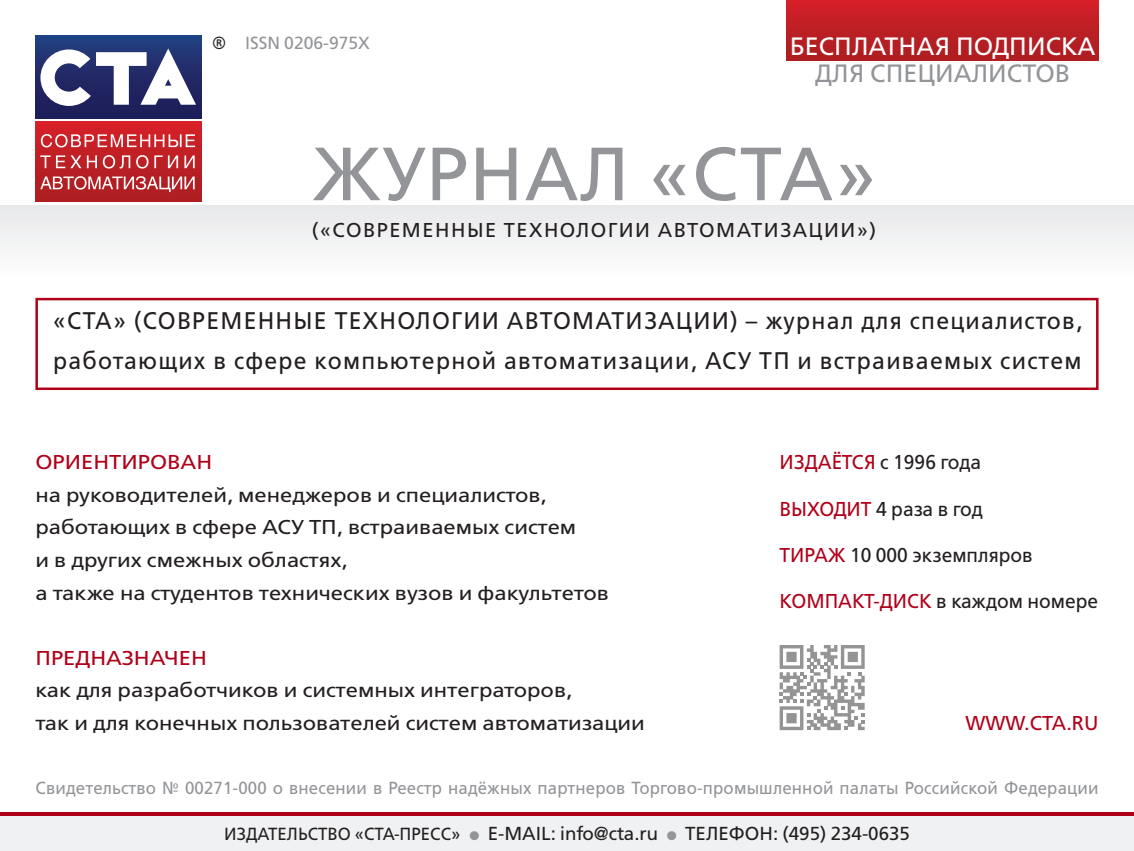
<style>
.page{position:relative;width:1134px;height:851px;background:#fff}
.page>*{position:absolute;margin:0;border:0;box-sizing:border-box;transform-origin:0 0}
.t1{font:75px "Free Set C";letter-spacing:.015em;color:#939598}
.t2{font:25px "Free Set C";color:#fff}
.t3{font:25px "Free Set C";color:#939598}
.t4{font:24px/40px "Free Set C";letter-spacing:.055em;color:#231f20;scale:.96 1}
.t5{font:20px/32.5px "Free Set C";color:#231f20;scale:1.1 1}
.t6{font:20px "Free Set C";color:#231f20;scale:.96 1}
.t7{font:20px "Free Set C";letter-spacing:.075em;color:#231f20}
.t8{font:20px "Free Set C";color:#b00019;scale:1.1 1}
.t9{font:20px "Free Set C";color:#b00019}
.t10{font:18.75px "Free Set C";color:#231f20}
.t11{font:17.5px "Free Set C";letter-spacing:.01em;color:#939598;scale:.96 1}
.t12{font:17.5px "Free Set C";letter-spacing:.01em;color:#939598}
.s1{color:#231f20}
.s2{color:#b00019}
.s3{font-size:17.5px}
.s4{color:#939598}
</style>
<div class="page">
<div style="left:787px;top:0;width:311px;height:60px;background:linear-gradient(to bottom,#d31f29,#ab1e21)"></div>
<div style="left:0;top:815px;width:1134px;height:35px;background:#f0f1f2"></div>
<hr style="left:0;top:812px;width:1134px;height:3px;background:#b00019">
<div style="left:0;top:206px;width:1134px;height:70px;background:#f2f3f4"></div>
<div style="left:35px;top:121px;width:166px;height:80px;background:linear-gradient(to bottom,#d52129,#aa1f22)"></div>
<div style="left:35px;top:35px;width:166px;height:83px;background:linear-gradient(to bottom,#233e7e,#1f1954)"></div>
<svg style="left:40px;top:48px;width:156px;height:58px"></svg>
<svg style="left:41px;top:134px;width:154px;height:13px"></svg>
<svg style="left:40px;top:155px;width:41px;height:13px"></svg>
<svg style="left:87px;top:155px;width:10px;height:13px"></svg>
<svg style="left:103px;top:155px;width:27px;height:13px"></svg>
<svg style="left:136px;top:155px;width:42px;height:13px"></svg>
<svg style="left:184px;top:155px;width:11px;height:13px"></svg>
<svg style="left:40px;top:176px;width:155px;height:16px"></svg>
<svg style="left:780px;top:645px;width:85px;height:85px"></svg>
<div style="left:35px;top:298px;width:1063px;height:92px;border:2px solid #b00019"></div>
<p class="t12" style="left:212px;top:33px;width:160px"><span class="s1">®</span> ISSN 0206-975X</p>
<p class="t2" style="left:790px;top:32px;width:307px">БЕСПЛАТНАЯ ПОДПИСКА</p>
<p class="t3" style="left:815px;top:59px;width:256px">ДЛЯ СПЕЦИАЛИСТОВ</p>
<h1 class="t1" style="left:312px;top:130px;width:566px">ЖУРНАЛ «СТА»</h1>
<p class="t7" style="left:312px;top:218px;width:566px">(«СОВРЕМЕННЫЕ ТЕХНОЛОГИИ АВТОМАТИЗАЦИИ»)</p>
<p class="t4" style="left:53px;top:300px;width:1074px">«СТА» (СОВРЕМЕННЫЕ ТЕХНОЛОГИИ АВТОМАТИЗАЦИИ) – ЖУРНАЛ ДЛЯ СПЕЦИАЛИСТОВ,<br>РАБОТАЮЩИХ В СФЕРЕ КОМПЬЮТЕРНОЙ АВТОМАТИЗАЦИИ, АСУ ТП И ВСТРАИВАЕМЫХ СИСТЕМ</p>
<p class="t8" style="left:35px;top:451px;width:162px">ОРИЕНТИРОВАН</p>
<p class="t5" style="left:35px;top:478px;width:523px">НА РУКОВОДИТЕЛЕЙ, МЕНЕДЖЕРОВ И СПЕЦИАЛИСТОВ, РАБОТАЮЩИХ В СФЕРЕ АСУ ТП, ВСТРАИВАЕМЫХ СИСТЕМ<br>И В ДРУГИХ СМЕЖНЫХ ОБЛАСТЯХ,<br>А ТАКЖЕ НА СТУДЕНТОВ ТЕХНИЧЕСКИХ ВУЗОВ И ФАКУЛЬТЕТОВ</p>
<p class="t8" style="left:35px;top:646px;width:157px">ПРЕДНАЗНАЧЕН</p>
<p class="t5" style="left:35px;top:673px;width:556px">КАК ДЛЯ РАЗРАБОТЧИКОВ И СИСТЕМНЫХ ИНТЕГРАТОРОВ,<br>ТАК И ДЛЯ КОНЕЧНЫХ ПОЛЬЗОВАТЕЛЕЙ СИСТЕМ АВТОМАТИЗАЦИИ</p>
<p class="t6" style="left:780px;top:451px;width:211px"><span class="s2">ИЗДАЁТСЯ</span> С 1996 ГОДА</p>
<p class="t6" style="left:780px;top:497px;width:213px"><span class="s2">ВЫХОДИТ</span> 4 РАЗА В ГОД</p>
<p class="t6" style="left:780px;top:543px;width:265px"><span class="s2">ТИРАЖ</span> 10 000 ЭКЗЕМПЛЯРОВ</p>
<p class="t6" style="left:780px;top:589px;width:333px"><span class="s2">КОМПАКТ-ДИСК</span> В КАЖДОМ НОМЕРЕ</p>
<p class="t9" style="left:966px;top:711px;width:134px">WWW.CTA.RU</p>
<p class="t11" style="left:35px;top:777px;width:1109px">СВИДЕТЕЛЬСТВО № 00271-000 О ВНЕСЕНИИ В РЕЕСТР НАДЁЖНЫХ ПАРТНЕРОВ ТОРГОВО-ПРОМЫШЛЕННОЙ ПАЛАТЫ РОССИЙСКОЙ ФЕДЕРАЦИИ</p>
<p class="t10" style="left:224px;top:822px;width:687px"><span class="s3">ИЗДАТЕЛЬСТВО «СТА-ПРЕСС»</span> <span class="s4">●</span> E-MAIL: INFO@CTA.RU <span class="s4">●</span> ТЕЛЕФОН: (495) 234-0635</p>
</div>
